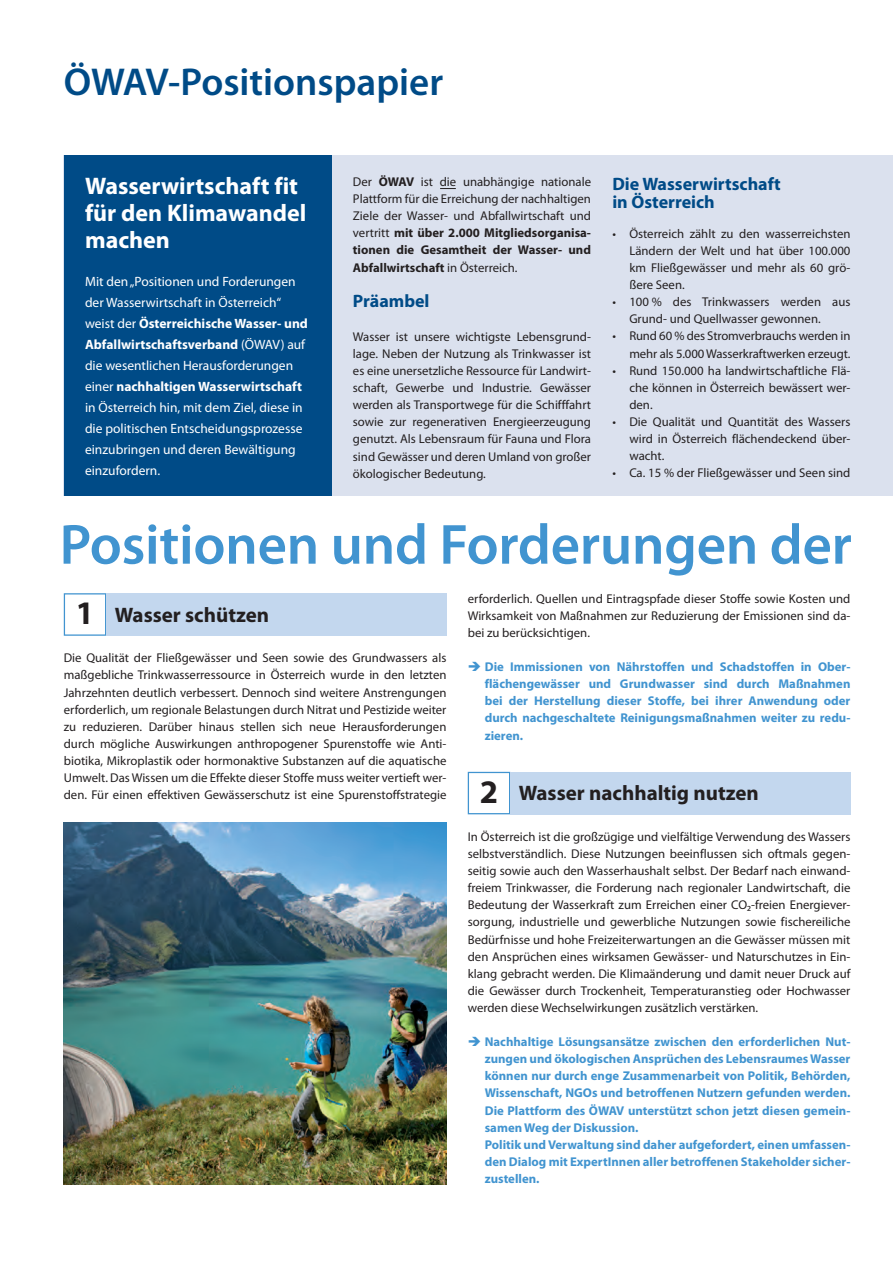
<style>
.page{position:relative;width:893px;height:1263px;background:#fff}
.page>*{position:absolute;margin:0;border:0;box-sizing:border-box;transform-origin:0 0}
.t1{font:600 57px "Myriad Pro";letter-spacing:-.005em;color:#4194d0}
.t2{font:600 39px "Myriad Pro";color:#004b87}
.t3{font:700 24px/27px "Myriad Pro";color:#fff}
.t4{font:700 21px "Myriad Pro";color:#231f20}
.t5{font:700 18px/18px "Myriad Pro";color:#004b87}
.t6{font:13.5px/21px "Myriad Pro";color:#fff}
.t7{font:12.75px/17.1px "Myriad Pro";color:#231f20;text-align:justify}
.t8{font:700 12.75px/17.1px "Myriad Pro";color:#4194d0}
.s1{font-weight:700}
.s2{font-size:33px}
</style>
<div class="page">
<div style="left:64px;top:155px;width:829px;height:340px;background:#dbe1ee"></div>
<div style="left:64px;top:155px;width:268px;height:340px;background:#004b87"></div>
<div style="left:64px;top:593px;width:42px;height:43px;background:#fff;border:1px solid #4194d0"></div>
<div style="left:106px;top:593px;width:340px;height:43px;background:#c3d7ee"></div>
<div style="left:468px;top:772px;width:42px;height:42px;background:#fff;border:1px solid #4194d0"></div>
<div style="left:510px;top:772px;width:340px;height:42px;background:#c3d7ee"></div>
<svg style="left:440px;top:188px;width:16px;height:1px"></svg>
<img style="left:64px;top:823px;width:382px;height:361px">
<h2 class="t2" style="left:64px;top:60px;width:381px">ÖWAV-Positionspapier</h2>
<h3 class="t3" style="left:85px;top:173px;width:223px">Wasserwirtschaft fit für den Klimawandel machen</h3>
<p class="t6" style="left:85px;top:271px;width:224px">Mit den „Positionen und Forderungen der Wasserwirtschaft in Österreich“ weist der <span class="s1">Österreichische Wasser- und Abfallwirtschaftsverband</span> (ÖWAV) auf die wesentlichen Herausforderungen einer <span class="s1">nachhaltigen Wasserwirtschaft </span>in Österreich hin, mit dem Ziel, diese in die politischen Entscheidungsprozesse einzubringen und deren Bewältigung einzufordern.</p>
<p class="t7" style="left:353px;top:173px;width:240px">Der <span class="s1">ÖWAV</span> ist die unabhängige nationale Plattform für die Erreichung der nachhaltigen Ziele der Wasser- und Abfallwirtschaft und vertritt <span class="s1">mit über 2.000 Mitgliedsorganisa&shy;tionen die Gesamtheit der Wasser- und Abfallwirtschaft</span> in Österreich.</p>
<h3 class="t5" style="left:353px;top:292px;width:78px">Präambel</h3>
<p class="t7" style="left:353px;top:328px;width:240px">Wasser ist unsere wichtigste Lebensgrund&shy;lage. Neben der Nutzung als Trinkwasser ist es eine unersetzliche Ressource für Landwirt&shy;schaft, Gewerbe und Industrie. Gewässer werden als Transportwege für die Schifffahrt sowie zur regenerativen Energieerzeugung genutzt. Als Lebensraum für Fauna und Flora sind Gewässer und deren Umland von großer ökologischer Bedeutung.</p>
<h3 class="t5" style="left:612px;top:175px;width:170px">Die Wasserwirtschaft in Österreich</h3>
<p class="t7" style="left:629px;top:225px;width:223px;text-indent:-17px">• Österreich zählt zu den wasserreichsten Ländern der Welt und hat über 100.000 km Fließgewässer und mehr als 60 grö&shy;ßere Seen.</p>
<p class="t7" style="left:629px;top:294px;width:223px;text-indent:-17px">• 100 % des Trinkwassers werden aus<br>Grund- und Quellwasser gewonnen.</p>
<p class="t7" style="left:612px;top:328px;width:240px;text-align:right">• Rund 60 % des Stromverbrauchs werden in mehr als 5.000 Wasserkraftwerken erzeugt.</p>
<p class="t7" style="left:629px;top:362px;width:223px;text-indent:-17px">• Rund 150.000 ha landwirtschaftliche Flä&shy;che können in Österreich bewässert wer&shy;den.</p>
<p class="t7" style="left:629px;top:413px;width:223px;text-indent:-17px">• Die Qualität und Quantität des Wassers wird in Österreich flächendeckend über&shy;wacht.</p>
<p class="t7" style="left:612px;top:465px;width:240px">• Ca. 15 % der Fließgewässer und Seen sind</p>
<h1 class="t1" style="left:60px;top:513px;width:794px">Positionen und Forderungen der</h1>
<h3 class="t4" style="left:76px;top:603px;width:195px"><span class="s2">1</span> Wasser schützen</h3>
<p class="t7" style="left:64px;top:650px;width:384px">Die Qualität der Fließgewässer und Seen sowie des Grundwassers als maßgebliche Trinkwasserressource in Österreich wurde in den letzten Jahrzehnten deutlich verbessert. Dennoch sind weitere Anstrengungen erforderlich, um regionale Belastungen durch Nitrat und Pestizide weiter zu reduzieren. Darüber hinaus stellen sich neue Herausforderungen durch mögliche Auswirkungen anthropogener Spurenstoffe wie Anti&shy;biotika, Mikroplastik oder hormonaktive Substanzen auf die aquatische Umwelt. Das Wissen um die Effekte dieser Stoffe muss weiter vertieft wer&shy;den. Für einen effektiven Gewässerschutz ist eine Spurenstoffstrategie</p>
<p class="t7" style="left:468px;top:590px;width:384px">erforderlich. Quellen und Eintragspfade dieser Stoffe sowie Kosten und Wirksamkeit von Maßnahmen zur Reduzierung der Emissionen sind da&shy;bei zu berücksichtigen.</p>
<p class="t8" style="left:485px;top:658px;width:367px;text-align:justify;text-indent:-17px">➔ Die Immissionen von Nährstoffen und Schadstoffen in Ober&shy;flächengewässer und Grundwasser sind durch Maßnahmen bei der Herstellung dieser Stoffe, bei ihrer Anwendung oder durch nachgeschaltete Reinigungsmaßnahmen weiter zu redu&shy;zieren.</p>
<h3 class="t4" style="left:480px;top:781px;width:280px"><span class="s2">2</span> Wasser nachhaltig nutzen</h3>
<p class="t7" style="left:468px;top:828px;width:384px">In Österreich ist die großzügige und vielfältige Verwendung des Wassers selbstverständlich. Diese Nutzungen beeinflussen sich oftmals gegen&shy;seitig sowie auch den Wasserhaushalt selbst. Der Bedarf nach einwand&shy;freiem Trinkwasser, die Forderung nach regionaler Landwirtschaft, die Bedeutung der Wasserkraft zum Erreichen einer CO₂-freien Energiever&shy;sorgung, industrielle und gewerbliche Nutzungen sowie fischereiliche Bedürfnisse und hohe Freizeiterwartungen an die Gewässer müssen mit den Ansprüchen eines wirksamen Gewässer- und Naturschutzes in Ein&shy;klang gebracht werden. Die Klimaänderung und damit neuer Druck auf die Gewässer durch Trockenheit, Temperaturanstieg oder Hochwasser werden diese Wechselwirkungen zusätzlich verstärken.</p>
<p class="t8" style="left:485px;top:1033px;width:367px;text-indent:-17px">➔ Nachhaltige Lösungsansätze zwischen den erforderlichen Nut&shy;zungen und ökologischen Ansprüchen des Lebensraumes Wasser können nur durch enge Zusammenarbeit von Politik, Behörden, Wissenschaft, NGOs und betroffenen Nutzern gefunden werden.<br>Die Plattform des ÖWAV unterstützt schon jetzt diesen gemein&shy;samen Weg der Diskussion.<br>Politik und Verwaltung sind daher aufgefordert, einen umfassen&shy;den Dialog mit ExpertInnen aller betroffenen Stakeholder sicher&shy;zustellen.</p>
</div>
